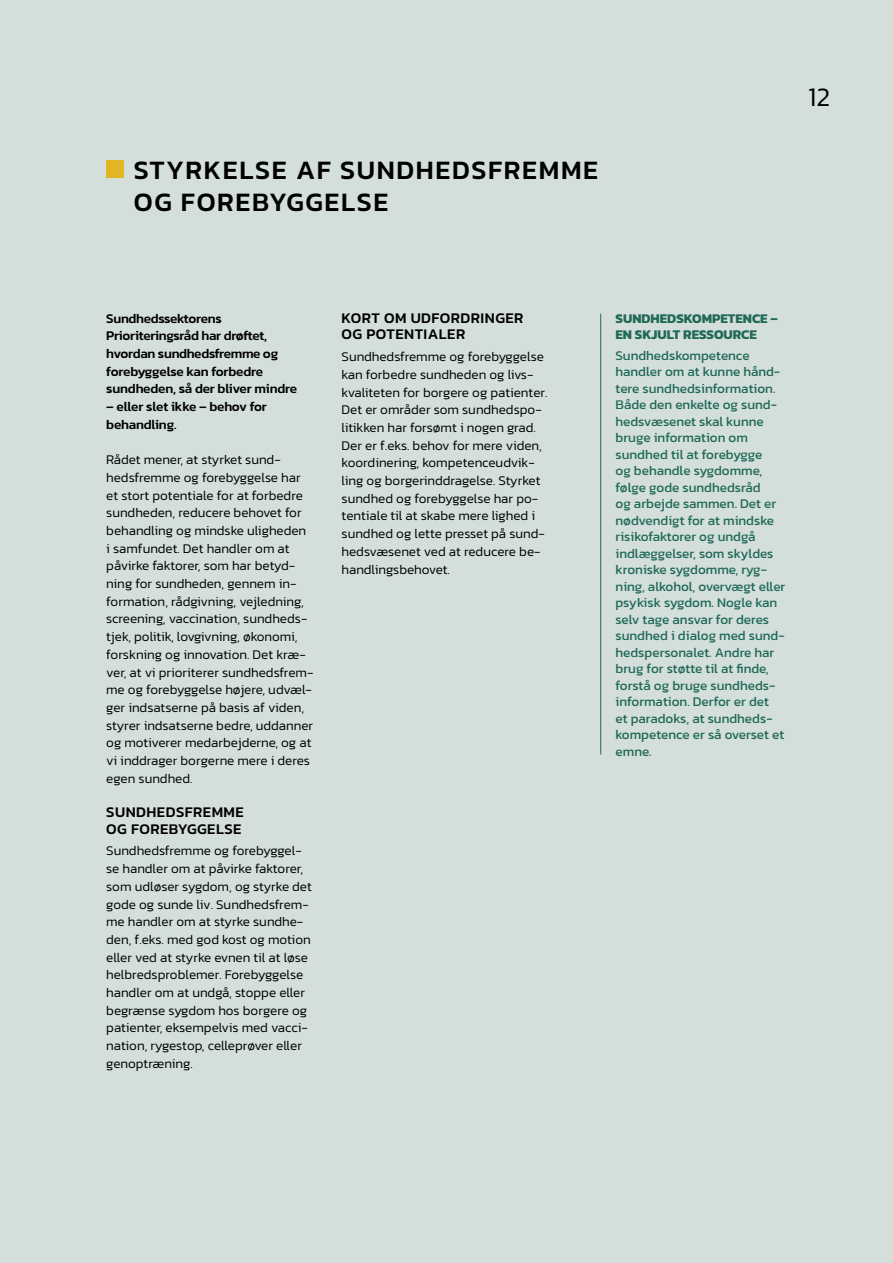
<style>
.page{position:relative;width:893px;height:1263px;background:#d4dfdb}
.page>*{position:absolute;margin:0;border:0;box-sizing:border-box;transform-origin:0 0}
.t1{font:500 27px/32.4px "Kanit";letter-spacing:.06em;color:#000}
.t2{font:300 27px "Kanit";color:#000}
.t3{font:500 15px/16.5px "Kanit";letter-spacing:.03em;color:#000}
.t4{font:300 13.5px/17.7px "Kanit";color:#000}
.t5{font:13.5px/16.5px "Kanit";color:#206957}
.t6{font:500 13.5px/17.7px "Kanit";letter-spacing:-.02em;color:#000}
.t7{font:700 13.5px/16.5px "Kanit";color:#206957}
</style>
<div class="page">
<div style="left:106px;top:161px;width:18px;height:17px;background:#e2b524"></div>
<hr style="left:600px;top:314px;width:1px;height:440px;background:#206957">
<h1 class="t1" style="left:134px;top:153px;width:466px">STYRKELSE AF SUNDHEDSFREMME<br>OG FOREBYGGELSE</h1>
<h1 class="t2" style="left:808px;top:78px;width:23px">12</h1>
<p class="t6" style="left:106px;top:309px;width:192px">Sundhedssektorens<br>Prioriteringsråd har drøftet, hvordan sundhedsfremme og forebyggelse kan forbedre sundheden, så der bliver mindre</p>
<p class="t6" style="left:106px;top:397px;width:162px">– eller slet ikke – behov for behandling.</p>
<p class="t4" style="left:106px;top:451px;width:209px">Rådet mener, at styrket sund&shy;hedsfremme og forebyggelse har et stort potentiale for at forbedre sundheden, reducere behovet for behandling og mindske uligheden<br>i samfundet. Det handler om at påvirke faktorer, som har betyd&shy;ning for sundheden, gennem in&shy;formation, rådgivning, vejledning, screening, vaccination, sundheds&shy;tjek, politik, lovgivning, økonomi, forskning og innovation. Det kræ&shy;ver, at vi prioriterer sundhedsfrem&shy;me og forebyggelse højere, udvæl&shy;ger indsatserne på basis af viden, styrer indsatserne bedre, uddanner og motiverer medarbejderne, og at vi inddrager borgerne mere i deres egen sundhed.</p>
<p class="t3" style="left:106px;top:803px;width:139px">SUNDHEDSFREMME<br>OG FOREBYGGELSE</p>
<p class="t4" style="left:106px;top:842px;width:207px">Sundhedsfremme og forebyggel&shy;se handler om at påvirke faktorer, som udløser sygdom, og styrke det gode og sunde liv. Sundhedsfrem&shy;me handler om at styrke sundhe&shy;den, f.eks. med god kost og motion eller ved at styrke evnen til at løse helbredsproblemer. Forebyggelse handler om at undgå, stoppe eller begrænse sygdom hos borgere og patienter, eksempelvis med vacci&shy;nation, rygestop, celleprøver eller genoptræning.</p>
<p class="t3" style="left:342px;top:309px;width:183px">KORT OM UDFORDRINGER<br>OG POTENTIALER</p>
<p class="t4" style="left:342px;top:348px;width:207px">Sundhedsfremme og forebyggelse kan forbedre sundheden og livs&shy;kvaliteten for borgere og patienter.<br>Det er områder som sundhedspo&shy;litikken har forsømt i nogen grad.<br>Der er f.eks. behov for mere viden, koordinering, kompetenceudvik&shy;ling og borgerinddragelse. Styrket sundhed og forebyggelse har po&shy;tentiale til at skabe mere lighed i sundhed og lette presset på sund&shy;hedsvæsenet ved at reducere be&shy;handlingsbehovet.</p>
<p class="t7" style="left:615px;top:309px;width:164px">SUNDHEDSKOMPETENCE –<br>EN SKJULT RESSOURCE</p>
<p class="t5" style="left:615px;top:347px;width:171px">Sundhedskompetence handler om at kunne hånd&shy;tere sundhedsinformation.<br>Både den enkelte og sund&shy;hedsvæsenet skal kunne bruge information om sundhed til at forebygge<br>og behandle sygdomme, følge gode sundhedsråd<br>og arbejde sammen. Det er nødvendigt for at mindske risikofaktorer og undgå indlæggelser, som skyldes kroniske sygdomme, ryg&shy;ning, alkohol, overvægt eller psykisk sygdom. Nogle kan selv tage ansvar for deres sundhed i dialog med sund&shy;hedspersonalet. Andre har brug for støtte til at finde, forstå og bruge sundheds&shy;information. Derfor er det<br>et paradoks, at sundheds&shy;kompetence er så overset et emne.</p>
</div>
